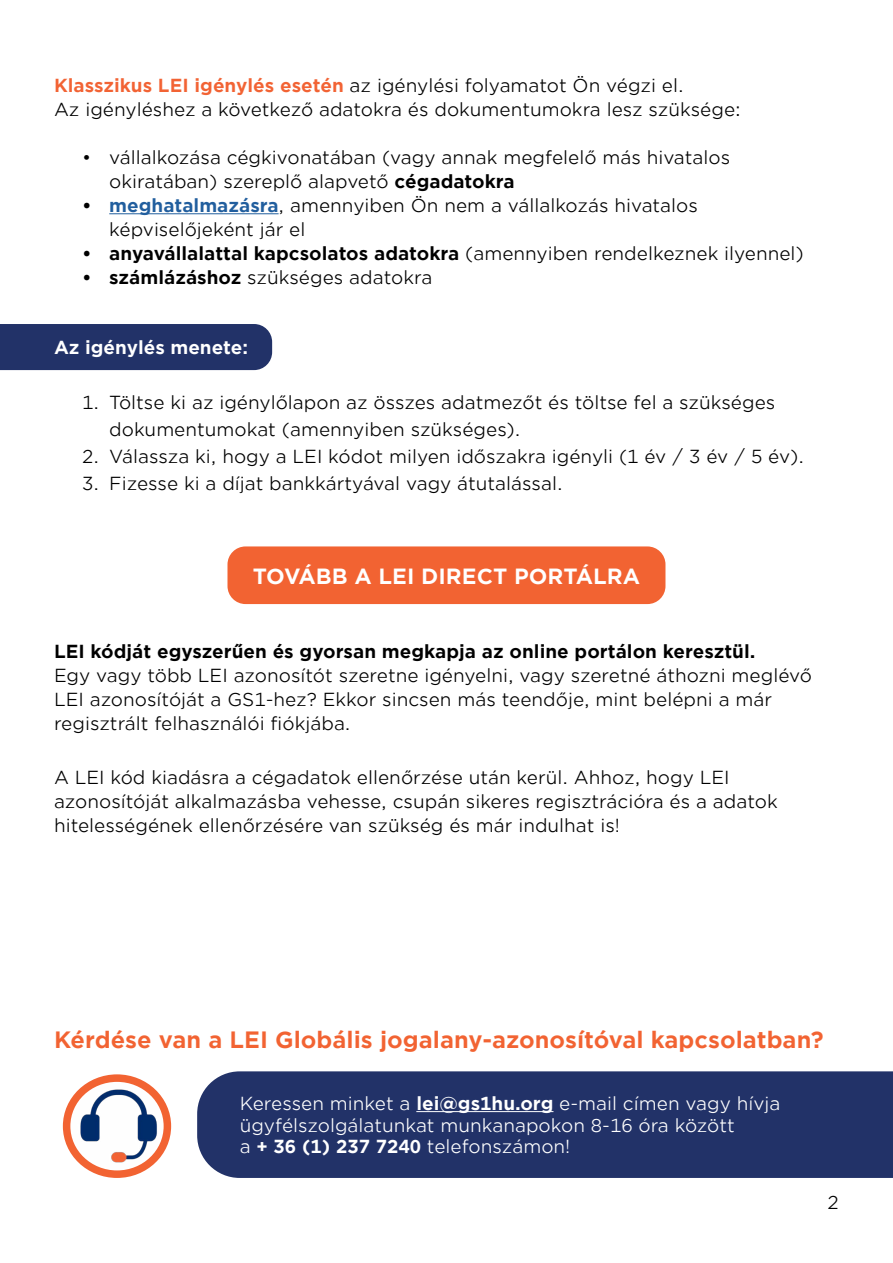
<style>
.page{position:relative;width:893px;height:1263px;background:#fff}
.page>*{position:absolute;margin:0;border:0;box-sizing:border-box;transform-origin:0 0}
.t1{font:700 22.5px "Gotham Office";color:#f26332}
.t2{font:700 21px "Gotham Office";color:#fff}
.t3{font:18px/24px "Gotham Office";color:#000}
.t4{font:700 18px "Gotham Office";color:#000}
.t5{font:18px/21.6px "Gotham Office";color:#fff}
.t6{font:700 18px "Gotham Office";color:#fff}
.s1{font-weight:700;color:#f26334}
.s2{font-weight:700}
.s3{font-weight:700;color:#215e9e}
.s4{font-weight:400}
</style>
<div class="page">
<div style="left:197px;top:1071px;width:696px;height:107px;background:#223268"></div>
<hr style="left:416px;top:1111px;width:137px;height:1px;background:#fff">
<img style="left:67px;top:1079px;width:100px;height:95px">
<div style="left:63px;top:1074px;width:108px;height:104px;border:8px solid #f26332;border-radius:50%"></div>
<div style="left:227px;top:546px;width:438px;height:58px;background:#f26332;border-radius:18px"></div>
<div style="left:0;top:324px;width:272px;height:46px;background:#223268"></div>
<hr style="left:109px;top:213px;width:170px;height:1px;background:#215e9e">
<p class="t3" style="left:54px;top:73px;width:688px"><span class="s1">Klasszikus LEI igénylés esetén</span> az igénylési folyamatot Ön végzi el.<br>Az igényléshez a következő adatokra és dokumentumokra lesz szüksége:</p>
<p class="t3" style="left:109px;top:145px;width:622px;text-indent:-27px">• vállalkozása cégkivonatában (vagy annak megfelelő más hivatalos okiratában) szereplő alapvető <span class="s2">cégadatokra</span></p>
<p class="t3" style="left:109px;top:193px;width:590px;text-indent:-27px"><span class="s2">•</span> <span class="s3">meghatalmazásra</span>, amennyiben Ön nem a vállalkozás hivatalos képviselőjeként jár el</p>
<p class="t4" style="left:82px;top:241px;width:723px">• anyavállalattal kapcsolatos adatokra <span class="s4">(amennyiben rendelkeznek ilyennel)</span></p>
<p class="t3" style="left:82px;top:265px;width:352px"><span class="s2">• számlázáshoz</span> szükséges adatokra</p>
<p class="t6" style="left:54px;top:335px;width:196px">Az igénylés menete:</p>
<p class="t3" style="left:109px;top:388px;width:668px;line-height:27px;text-indent:-27px">1. Töltse ki az igénylőlapon az összes adatmezőt és töltse fel a szükséges dokumentumokat (amennyiben szükséges).</p>
<p class="t3" style="left:82px;top:443px;width:723px">2. Válassza ki, hogy a LEI kódot milyen időszakra igényli (1 év / 3 év / 5 év).</p>
<p class="t3" style="left:82px;top:470px;width:482px">3. Fizesse ki a díjat bankkártyával vagy átutalással.</p>
<p class="t2" style="left:253px;top:561px;width:389px">TOVÁBB A LEI DIRECT PORTÁLRA</p>
<p class="t4" style="left:54px;top:639px;width:703px">LEI kódját egyszerűen és gyorsan megkapja az online portálon keresztül.</p>
<p class="t3" style="left:54px;top:663px;width:759px">Egy vagy több LEI azonosítót szeretne igényelni, vagy szeretné áthozni meglévő<br>LEI azonosítóját a GS1-hez? Ekkor sincsen más teendője, mint belépni a már regisztrált felhasználói fiókjába.</p>
<p class="t3" style="left:54px;top:765px;width:725px">A LEI kód kiadásra a cégadatok ellenőrzése után kerül. Ahhoz, hogy LEI azonosítóját alkalmazásba vehesse, csupán sikeres regisztrációra és a adatok hitelességének ellenőrzésére van szükség és már indulhat is!</p>
<p class="t1" style="left:54px;top:1024px;width:771px">Kérdése van a LEI Globális jogalany-azonosítóval kapcsolatban?</p>
<p class="t5" style="left:240px;top:1092px;width:542px">Keressen minket a <span class="s2">lei@gs1hu.org</span> e-mail címen vagy hívja ügyfélszolgálatunkat munkanapokon 8-16 óra között<br>a <span class="s2">+ 36 (1) 237 7240</span> telefonszámon!</p>
<p class="t3" style="left:828px;top:1190px;width:13px">2</p>
</div>
